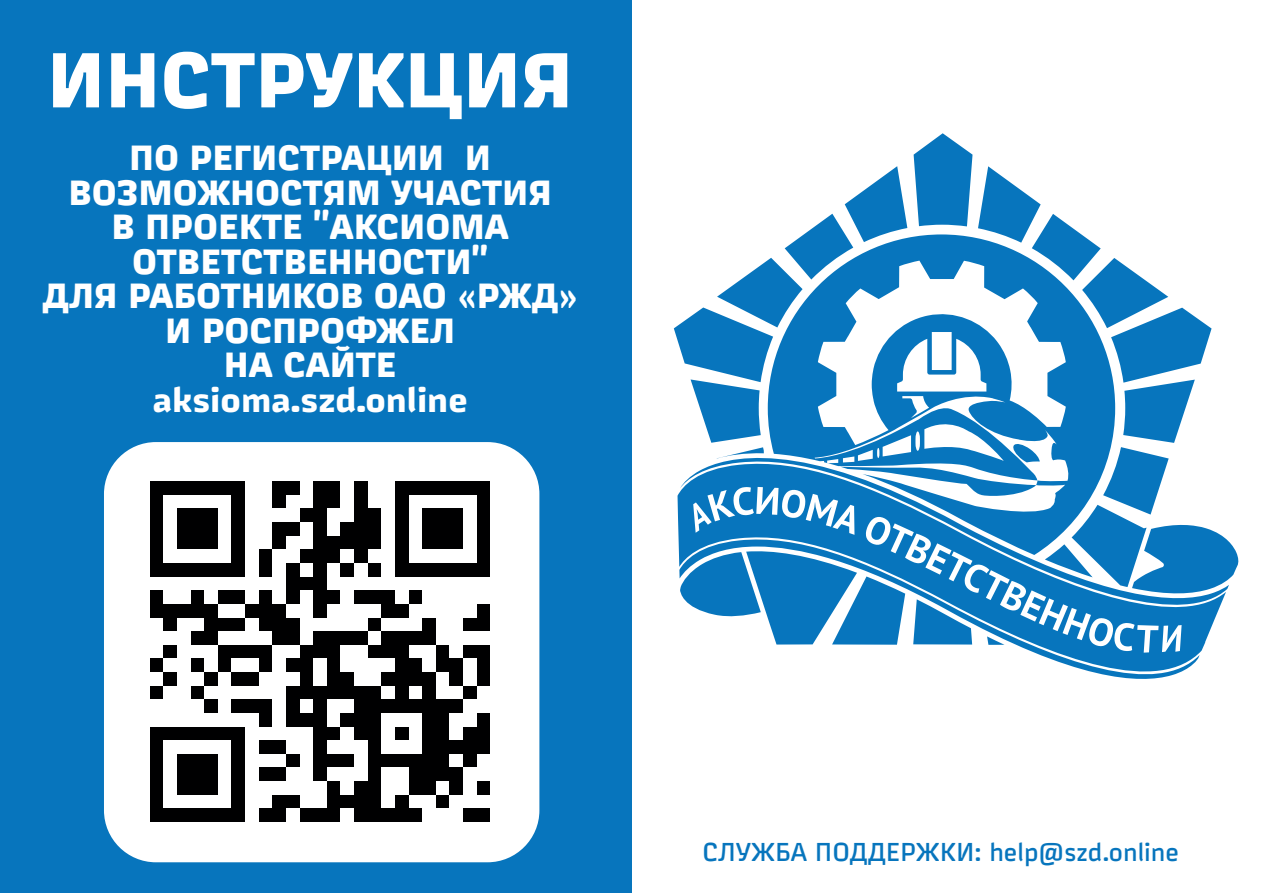
<style>
.page{position:relative;width:1263px;height:893px;background:#fff}
.page>*{position:absolute;margin:0;border:0;box-sizing:border-box;transform-origin:0 0}
.t1{font:700 76.5px "Russian Rail G Pro";color:#fff}
.t2{font:700 34.5px/34.5px "Russian Rail G Pro";color:#fff;text-align:center}
.t3{font:25.5px "Russian Rail G Pro";color:#0775bd}
</style>
<div class="page">
<div style="left:0;top:0;width:631px;height:893px;background:#0775bd"></div>
<div style="left:104px;top:442px;width:435px;height:420px;background:#fff;border-radius:52px"></div>
<img style="left:150px;top:481px;width:340px;height:341px">
<svg style="left:1017px;top:645px;width:182px;height:34px;fill:#0775bd"></svg>
<svg style="left:674px;top:133px;width:565px;height:512px"></svg>
<h1 class="t1" style="left:47px;top:33px;width:528px">ИНСТРУКЦИЯ</h1>
<p class="t2" style="left:43px;top:140px;width:537px">ПО РЕГИСТРАЦИИ И<br>ВОЗМОЖНОСТЯМ УЧАСТИЯ<br>В ПРОЕКТЕ "АКСИОМА<br>ОТВЕТСТВЕННОСТИ"<br>ДЛЯ РАБОТНИКОВ ОАО «РЖД»<br>И РОСПРОФЖЕЛ<br>НА САЙТЕ<br>aksioma.szd.online</p>
<p class="t3" style="left:702px;top:836px;width:478px">СЛУЖБА ПОДДЕРЖКИ: help@szd.online</p>
</div>
